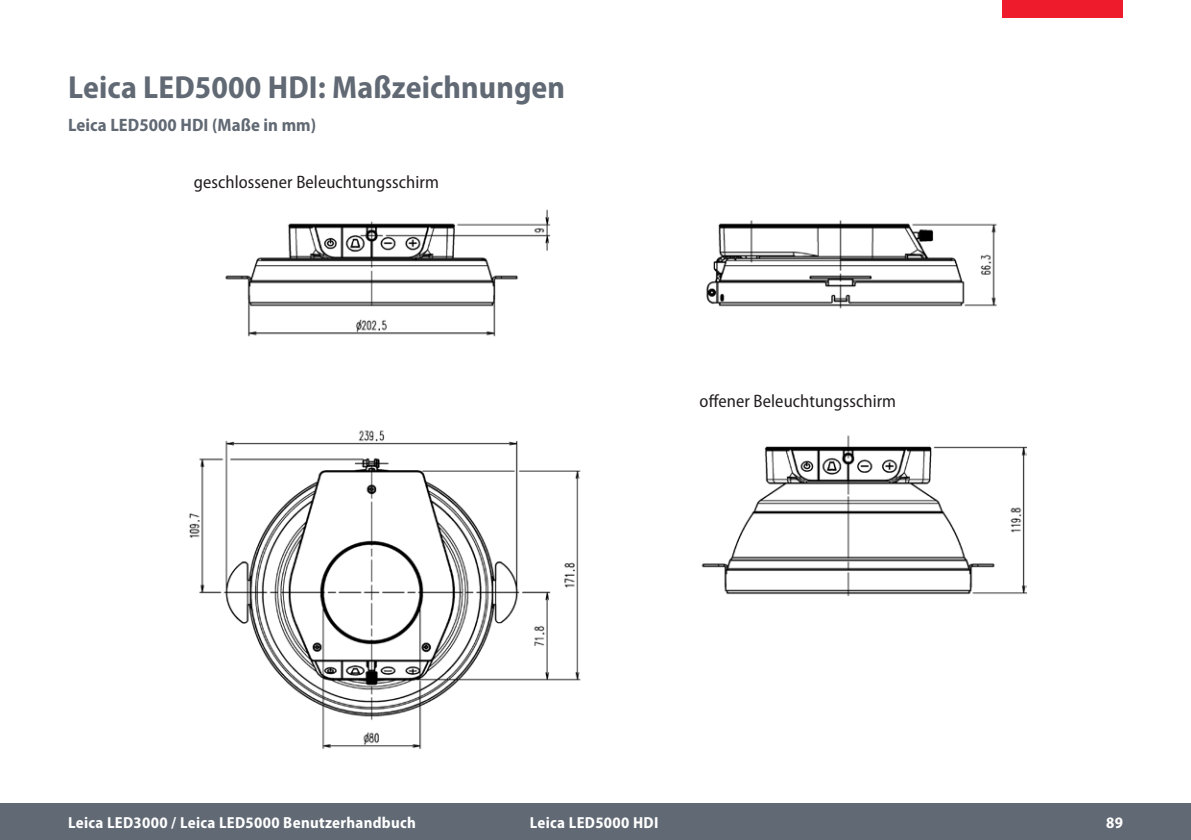
<style>
.page{position:relative;width:1191px;height:840px;background:#fff}
.page>*{position:absolute;margin:0;border:0;box-sizing:border-box;transform-origin:0 0}
.Unterkapiteltitel{font:700 semi-condensed 32px "Myriad Pro";letter-spacing:.005em;color:#616974}
.t1{font:semi-condensed 18px "Myriad Pro";letter-spacing:.005em;color:#231f20}
.Untertitel{font:700 semi-condensed 18px "Myriad Pro";letter-spacing:.005em;color:#616974}
.t2{font:700 semi-condensed 16px "Myriad Pro";letter-spacing:.02em;color:#fff}
</style>
<div class="page">
<img style="left:189px;top:209px;width:837px;height:540px">
<div style="left:0;top:803px;width:1191px;height:36px;background:#616974"></div>
<div style="left:1002px;top:0;width:121px;height:17px;background:#ee1b2d"></div>
<p class="Unterkapiteltitel" style="left:68px;top:69px;width:498px">Leica LED5000 HDI: Maßzeichnungen</p>
<p class="Untertitel" style="left:68px;top:115px;width:250px">Leica LED5000 HDI (Maße in mm)</p>
<p class="t1" style="left:194px;top:172px;width:247px">geschlossener Beleuchtungsschirm</p>
<p class="t1" style="left:699px;top:391px;width:198px">offener Beleuchtungsschirm</p>
<p class="t2" style="left:68px;top:813px;width:349px">Leica LED3000 / Leica LED5000 Benutzerhandbuch</p>
<p class="t2" style="left:530px;top:813px;width:130px">Leica LED5000 HDI</p>
<p class="t2" style="left:1106px;top:813px;width:18px">89</p>
</div>
